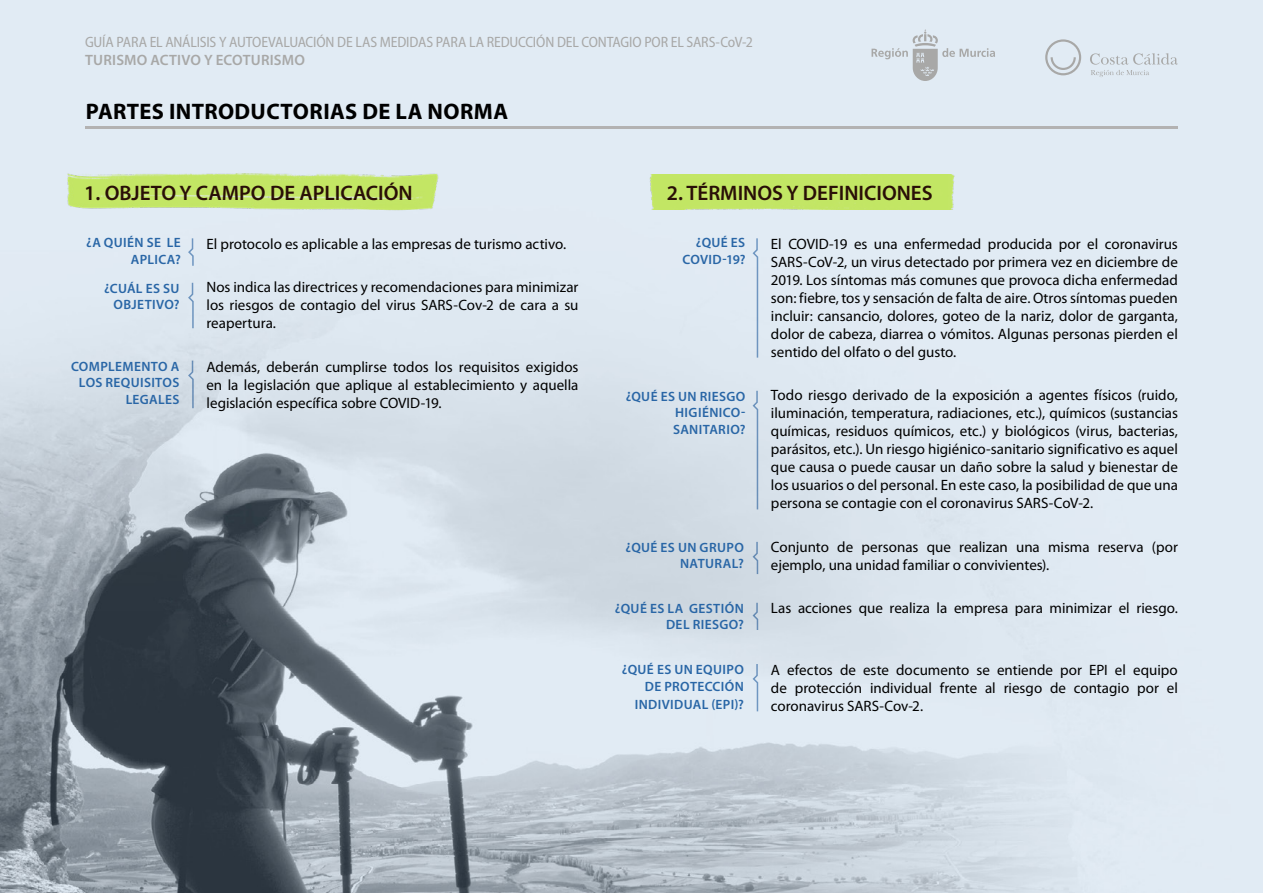
<style>
.page{position:relative;width:1263px;height:893px;background:#fff}
.page>*{position:absolute;margin:0;border:0;box-sizing:border-box;transform-origin:0 0}
.t1{font:700 22.5px "Myriad Pro";letter-spacing:.02em;color:#000}
.t2{font:600 21px "Myriad Pro";color:#290f07}
.t3{font:15px/18px "Myriad Pro";color:#000;text-align:justify}
.t4{font:semi-condensed 15px "Myriad Pro";letter-spacing:-.015em;color:#a8a8a7}
.t5{font:600 15px "Myriad Pro";letter-spacing:.015em;color:#a8a8a7}
.t6{font:600 13.5px/16.5px "Myriad Pro";letter-spacing:.03em;color:#2966a6;text-align:right}
</style>
<div class="page">
<img style="left:0;top:0;width:1263px;height:893px">
<div style="left:649px;top:175px;width:309px;height:34px;background:#c2e664"></div>
<img style="left:64px;top:170px;width:384px;height:50px">
<svg style="left:187px;top:237px;width:7px;height:30px"></svg>
<svg style="left:187px;top:281px;width:7px;height:49px"></svg>
<svg style="left:187px;top:359px;width:7px;height:51px"></svg>
<svg style="left:751px;top:389px;width:8px;height:122px"></svg>
<svg style="left:751px;top:237px;width:8px;height:122px"></svg>
<svg style="left:751px;top:540px;width:8px;height:36px"></svg>
<svg style="left:751px;top:601px;width:8px;height:30px"></svg>
<svg style="left:751px;top:662px;width:8px;height:51px"></svg>
<hr style="left:85px;top:126px;width:1093px;height:2px;background:#b3b2b2">
<svg style="left:871px;top:29px;width:124px;height:52px;background:#d6dfe6"></svg>
<svg style="left:1045px;top:39px;width:36px;height:36px"></svg>
<svg style="left:1090px;top:53px;width:88px;height:24px;background:#d8e1e8"></svg>
<p class="t4" style="left:85px;top:34px;width:669px">GUÍA PARA EL ANÁLISIS Y AUTOEVALUACIÓN DE LAS MEDIDAS PARA LA REDUCCIÓN DEL CONTAGIO POR EL SARS-CoV-2</p>
<p class="t5" style="left:85px;top:51px;width:221px">TURISMO ACTIVO Y ECOTURISMO</p>
<h1 class="t1" style="left:86px;top:97px;width:424px">PARTES INTRODUCTORIAS DE LA NORMA</h1>
<h2 class="t2" style="left:84px;top:179px;width:330px">1. OBJETO Y CAMPO DE APLICACIÓN</h2>
<h2 class="t2" style="left:667px;top:179px;width:267px">2. TÉRMINOS Y DEFINICIONES</h2>
<p class="t3" style="left:206px;top:234px;width:361px">El protocolo es aplicable a las empresas de turismo activo.</p>
<p class="t3" style="left:206px;top:278px;width:373px">Nos indica las directrices y recomendaciones para minimizar los riesgos de contagio del virus SARS-Cov-2 de cara a su reapertura.</p>
<p class="t3" style="left:206px;top:357px;width:374px">Además, deberán cumplirse todos los requisitos exigidos en la legislación que aplique al establecimiento y aquella legislación específica sobre COVID-19.</p>
<p class="t6" style="left:682px;top:234px;width:64px">¿QUÉ ES<br>COVID-19?</p>
<p class="t6" style="left:86px;top:234px;width:96px">¿A QUIÉN SE LE<br>APLICA?</p>
<p class="t6" style="left:104px;top:280px;width:77px">¿CUÁL ES SU<br>OBJETIVO?</p>
<p class="t3" style="left:771px;top:234px;width:408px">El COVID-19 es una enfermedad producida por el coronavirus SARS-CoV-2, un virus detectado por primera vez en diciembre de 2019. Los síntomas más comunes que provoca dicha enfermedad son: fiebre, tos y sensación de falta de aire. Otros síntomas pueden incluir: cansancio, dolores, goteo de la nariz, dolor de garganta, dolor de cabeza, diarrea o vómitos. Algunas personas pierden el sentido del olfato o del gusto.</p>
<p class="t3" style="left:771px;top:386px;width:408px">Todo riesgo derivado de la exposición a agentes físicos (ruido, iluminación, temperatura, radiaciones, etc.), químicos (sustancias químicas, residuos químicos, etc.) y biológicos (virus, bacterias, parásitos, etc.). Un riesgo higiénico-sanitario significativo es aquel que causa o puede causar un daño sobre la salud y bienestar de los usuarios o del personal. En este caso, la posibilidad de que una persona se contagie con el coronavirus SARS-CoV-2.</p>
<p class="t3" style="left:771px;top:537px;width:408px">Conjunto de personas que realizan una misma reserva (por ejemplo, una unidad familiar o convivientes).</p>
<p class="t3" style="left:771px;top:599px;width:408px">Las acciones que realiza la empresa para minimizar el riesgo.</p>
<p class="t6" style="left:71px;top:358px;width:110px">COMPLEMENTO A<br>LOS REQUISITOS<br>LEGALES</p>
<p class="t6" style="left:673px;top:388px;width:74px;text-align:justify;text-indent:-48px">¿QUÉ ES UN RIESGO HIGIÉNICO-SANITARIO?</p>
<p class="t6" style="left:625px;top:539px;width:120px">¿QUÉ ES UN GRUPO<br>NATURAL?</p>
<p class="t6" style="left:615px;top:600px;width:130px">¿QUÉ ES LA GESTIÓN<br>DEL RIESGO?</p>
<p class="t6" style="left:622px;top:661px;width:123px">¿QUÉ ES UN EQUIPO<br>DE PROTECCIÓN</p>
<p class="t6" style="left:635px;top:695px;width:111px">INDIVIDUAL (EPI)?</p>
<p class="t3" style="left:771px;top:660px;width:408px">A efectos de este documento se entiende por EPI el equipo de protección individual frente al riesgo de contagio por el coronavirus SARS-Cov-2.</p>
</div>
